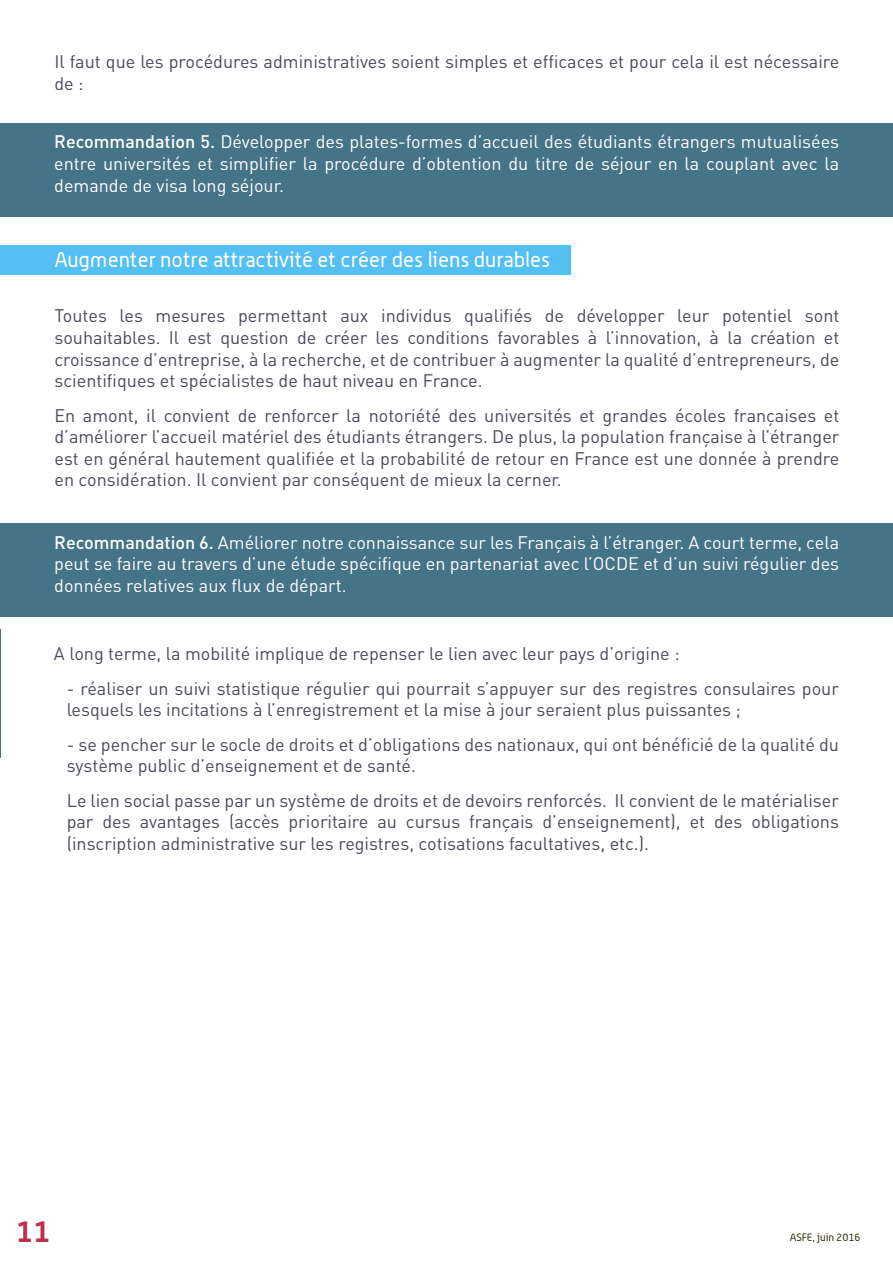
<style>
.page{position:relative;width:893px;height:1263px;background:#fff}
.page>*{position:absolute;margin:0;border:0;box-sizing:border-box;transform-origin:0 0}
.t1{font:700 30px "Alwyn";color:#be2f4d}
.t2{font:21px "Alwyn";color:#fff}
.t3{font:18px/21.6px "DIN";color:#4a4a57}
.t4{font:18px/21.6px "DIN";color:#fff;text-align:justify}
.t5{font:10.5px "Alwyn";color:#343011}
.s1{font-weight:500}
</style>
<div class="page">
<div style="left:0;top:245px;width:571px;height:30px;background:#54bff2"></div>
<hr style="left:0;top:629px;width:1px;height:129px;background:#457387">
<div style="left:0;top:123px;width:893px;height:93px;background:#457387"></div>
<div style="left:0;top:523px;width:893px;height:94px;background:#457387"></div>
<p class="t3" style="left:54px;top:50px;width:786px">Il faut que les procédures administratives soient simples et efficaces et pour cela il est nécessaire de :</p>
<p class="t4" style="left:54px;top:131px;width:786px"><span class="s1">Recommandation 5.</span> Développer des plates-formes d’accueil des étudiants étrangers mutualisées entre universités et simplifier la procédure d’obtention du titre de séjour en la couplant avec la demande de visa long séjour.</p>
<p class="t2" style="left:54px;top:247px;width:497px">Augmenter notre attractivité et créer des liens durables</p>
<p class="t3" style="left:54px;top:305px;width:786px;text-align:justify">Toutes les mesures permettant aux individus qualifiés de développer leur potentiel sont souhaitables. Il est question de créer les conditions favorables à l’innovation, à la création et croissance d’entreprise, à la recherche, et de contribuer à augmenter la qualité d’entrepreneurs, de scientifiques et spécialistes de haut niveau en France.</p>
<p class="t3" style="left:54px;top:404px;width:786px;text-align:justify">En amont, il convient de renforcer la notoriété des universités et grandes écoles françaises et d’améliorer l’accueil matériel des étudiants étrangers. De plus, la population française à l’étranger est en général hautement qualifiée et la probabilité de retour en France est une donnée à prendre en considération. Il convient par conséquent de mieux la cerner.</p>
<p class="t4" style="left:54px;top:531px;width:786px"><span class="s1">Recommandation 6.</span> Améliorer notre connaissance sur les Français à l’étranger. A court terme, cela peut se faire au travers d’une étude spécifique en partenariat avec l’OCDE et d’un suivi régulier des données relatives aux flux de départ.</p>
<p class="t3" style="left:54px;top:643px;width:627px">A long terme, la mobilité implique de repenser le lien avec leur pays d’origine :</p>
<p class="t3" style="left:67px;top:677px;width:774px">- réaliser un suivi statistique régulier qui pourrait s’appuyer sur des registres consulaires pour lesquels les incitations à l’enregistrement et la mise à jour seraient plus puissantes ;</p>
<p class="t3" style="left:67px;top:733px;width:774px">- se pencher sur le socle de droits et d’obligations des nationaux, qui ont bénéficié de la qualité du système public d’enseignement et de santé.</p>
<p class="t3" style="left:67px;top:789px;width:774px;text-align:justify">Le lien social passe par un système de droits et de devoirs renforcés. Il convient de le matérialiser par des avantages (accès prioritaire au cursus français d’enseignement), et des obligations (inscription administrative sur les registres, cotisations facultatives, etc.).</p>
<p class="t1" style="left:16px;top:1212px;width:36px">11</p>
<p class="t5" style="left:790px;top:1231px;width:72px">ASFE, juin 2016</p>
</div>
